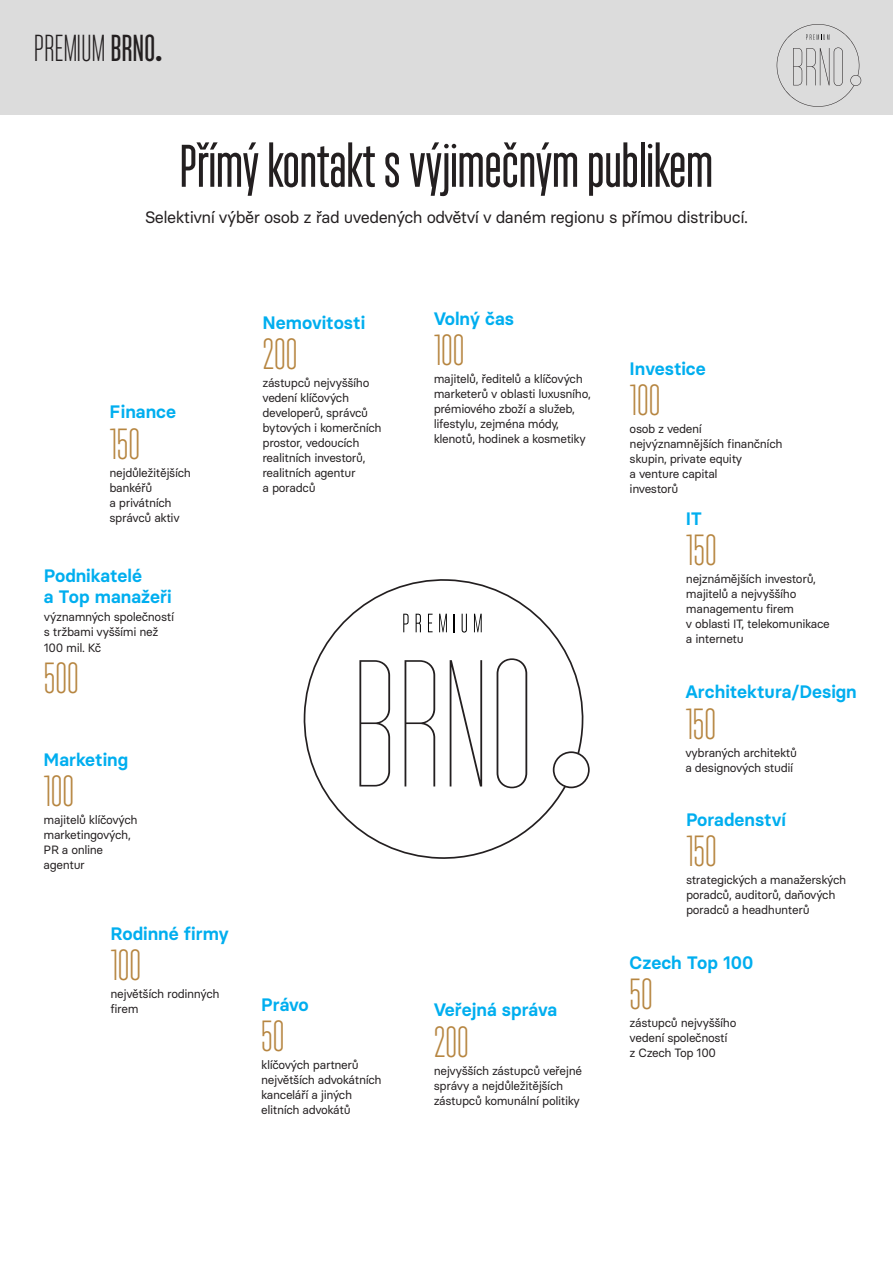
<style>
.page{position:relative;width:893px;height:1263px;background:#fff}
.page>*{position:absolute;margin:0;border:0;box-sizing:border-box;transform-origin:0 0}
.t1{font:500 60px "Monopol";color:#231f20}
.t2{font:300 43.5px "Monopol";color:#b68540}
.t3{font:300 37.5px "Monopol";letter-spacing:.01em;color:#231f20}
.t4{font:600 18px "Basier Circle";color:#00aeef}
.t5{font:16.5px "Basier Circle";letter-spacing:-.03em;color:#231f20}
.t6{font:12px/15px "Basier Circle";letter-spacing:-.03em;color:#231f20}
.s1{font-weight:500}
.s2{font-style:inherit}
</style>
<div class="page">
<div style="left:0;top:0;width:893px;height:115px;background:#dcdcdc"></div>
<svg style="left:303px;top:579px;width:281px;height:280px"></svg>
<svg style="left:553px;top:751px;width:37px;height:37px"></svg>
<svg style="left:359px;top:660px;width:31px;height:126px"></svg>
<svg style="left:405px;top:660px;width:30px;height:126px"></svg>
<svg style="left:450px;top:660px;width:32px;height:126px"></svg>
<svg style="left:497px;top:658px;width:30px;height:130px"></svg>
<svg style="left:403px;top:614px;width:6px;height:18px"></svg>
<svg style="left:416px;top:614px;width:5px;height:18px"></svg>
<svg style="left:428px;top:614px;width:5px;height:18px"></svg>
<svg style="left:439px;top:614px;width:8px;height:18px"></svg>
<svg style="left:454px;top:614px;width:1px;height:18px"></svg>
<svg style="left:462px;top:614px;width:5px;height:18px"></svg>
<svg style="left:474px;top:614px;width:8px;height:18px"></svg>
<svg style="left:776px;top:24px;width:85px;height:83px"></svg>
<p class="t3" style="left:34px;top:28px;width:130px">PREMIUM <span class="s1">BRNO</span><span class="s2">.</span></p>
<p class="t1" style="left:180px;top:134px;width:534px">Přímý kontakt s výjimečným publikem</p>
<p class="t5" style="left:145px;top:206px;width:604px">Selektivní výběr osob z řad uvedených odvětví v daném regionu s přímou distribucí.</p>
<p class="t4" style="left:109px;top:401px;width:68px">Finance</p>
<p class="t2" style="left:109px;top:421px;width:32px">150</p>
<p class="t6" style="left:109px;top:465px;width:83px">nejdůležitějších</p>
<p class="t6" style="left:109px;top:480px;width:44px">bankéřů</p>
<p class="t6" style="left:109px;top:495px;width:64px">a privátních</p>
<p class="t6" style="left:109px;top:510px;width:72px">správců aktiv</p>
<p class="t4" style="left:44px;top:564px;width:100px">Podnikatelé</p>
<p class="t4" style="left:44px;top:586px;width:129px">a Top manažeři</p>
<p class="t6" style="left:44px;top:609px;width:132px">významných společností</p>
<p class="t6" style="left:44px;top:624px;width:116px;line-height:16.2px">s tržbami vyššími než<br>100 mil. Kč</p>
<p class="t2" style="left:44px;top:655px;width:36px">500</p>
<p class="t4" style="left:44px;top:748px;width:86px">Marketing</p>
<p class="t2" style="left:44px;top:768px;width:32px">100</p>
<p class="t6" style="left:44px;top:812px;width:96px">majitelů klíčových</p>
<p class="t6" style="left:44px;top:827px;width:89px">marketingových,</p>
<p class="t6" style="left:44px;top:842px;width:61px">PR a online</p>
<p class="t6" style="left:44px;top:857px;width:43px">agentur</p>
<p class="t4" style="left:111px;top:922px;width:120px">Rodinné firmy</p>
<p class="t2" style="left:111px;top:942px;width:32px">100</p>
<p class="t6" style="left:111px;top:986px;width:111px">největších rodinných firem</p>
<p class="t4" style="left:263px;top:311px;width:104px">Nemovitosti</p>
<p class="t2" style="left:263px;top:332px;width:36px">200</p>
<p class="t6" style="left:263px;top:375px;width:108px">zástupců nejvyššího vedení klíčových</p>
<p class="t6" style="left:263px;top:405px;width:121px">developerů, správců bytových i komerčních prostor, vedoucích</p>
<p class="t6" style="left:263px;top:450px;width:105px">realitních investorů, realitních agentur</p>
<p class="t6" style="left:263px;top:480px;width:55px">a poradců</p>
<p class="t4" style="left:261px;top:993px;width:49px">Právo</p>
<p class="t2" style="left:261px;top:1013px;width:25px">50</p>
<p class="t6" style="left:261px;top:1057px;width:122px">klíčových partnerů největších advokátních kanceláří a jiných</p>
<p class="t6" style="left:261px;top:1102px;width:91px">elitních advokátů</p>
<p class="t4" style="left:434px;top:307px;width:82px">Volný čas</p>
<p class="t2" style="left:434px;top:327px;width:32px">100</p>
<p class="t6" style="left:434px;top:371px;width:159px">majitelů, ředitelů a klíčových marketerů v oblasti luxusního, prémiového zboží a služeb, lifestylu, zejména módy,</p>
<p class="t6" style="left:434px;top:431px;width:154px">klenotů, hodinek a kosmetiky</p>
<p class="t4" style="left:434px;top:998px;width:125px">Veřejná správa</p>
<p class="t2" style="left:434px;top:1019px;width:36px">200</p>
<p class="t6" style="left:434px;top:1063px;width:150px">nejvyšších zástupců veřejné správy a nejdůležitějších zástupců komunální politiky</p>
<p class="t4" style="left:630px;top:357px;width:78px">Investice</p>
<p class="t2" style="left:630px;top:377px;width:32px">100</p>
<p class="t6" style="left:630px;top:421px;width:74px">osob z vedení</p>
<p class="t6" style="left:630px;top:436px;width:154px">nejvýznamnějších finančních skupin, private equity</p>
<p class="t6" style="left:630px;top:466px;width:89px">a venture capital</p>
<p class="t6" style="left:630px;top:481px;width:50px">investorů</p>
<p class="t4" style="left:686px;top:507px;width:17px">IT</p>
<p class="t2" style="left:686px;top:528px;width:32px">150</p>
<p class="t6" style="left:686px;top:571px;width:132px">nejznámějších investorů,</p>
<p class="t6" style="left:686px;top:586px;width:112px">majitelů a nejvyššího</p>
<p class="t6" style="left:686px;top:601px;width:110px">managementu firem</p>
<p class="t6" style="left:686px;top:616px;width:145px">v oblasti IT, telekomunikace a internetu</p>
<p class="t4" style="left:685px;top:681px;width:173px">Architektura/Design</p>
<p class="t2" style="left:685px;top:701px;width:32px">150</p>
<p class="t6" style="left:685px;top:745px;width:113px">vybraných architektů</p>
<p class="t6" style="left:685px;top:760px;width:109px">a designových studií</p>
<p class="t4" style="left:686px;top:808px;width:101px">Poradenství</p>
<p class="t2" style="left:686px;top:828px;width:32px">150</p>
<p class="t6" style="left:686px;top:872px;width:162px">strategických a manažerských poradců, auditorů, daňových poradců a headhunterů</p>
<p class="t4" style="left:630px;top:951px;width:125px">Czech Top 100</p>
<p class="t2" style="left:630px;top:971px;width:25px">50</p>
<p class="t6" style="left:630px;top:1015px;width:108px">zástupců nejvyššího vedení společností</p>
<p class="t6" style="left:630px;top:1045px;width:88px">z Czech Top 100</p>
</div>
